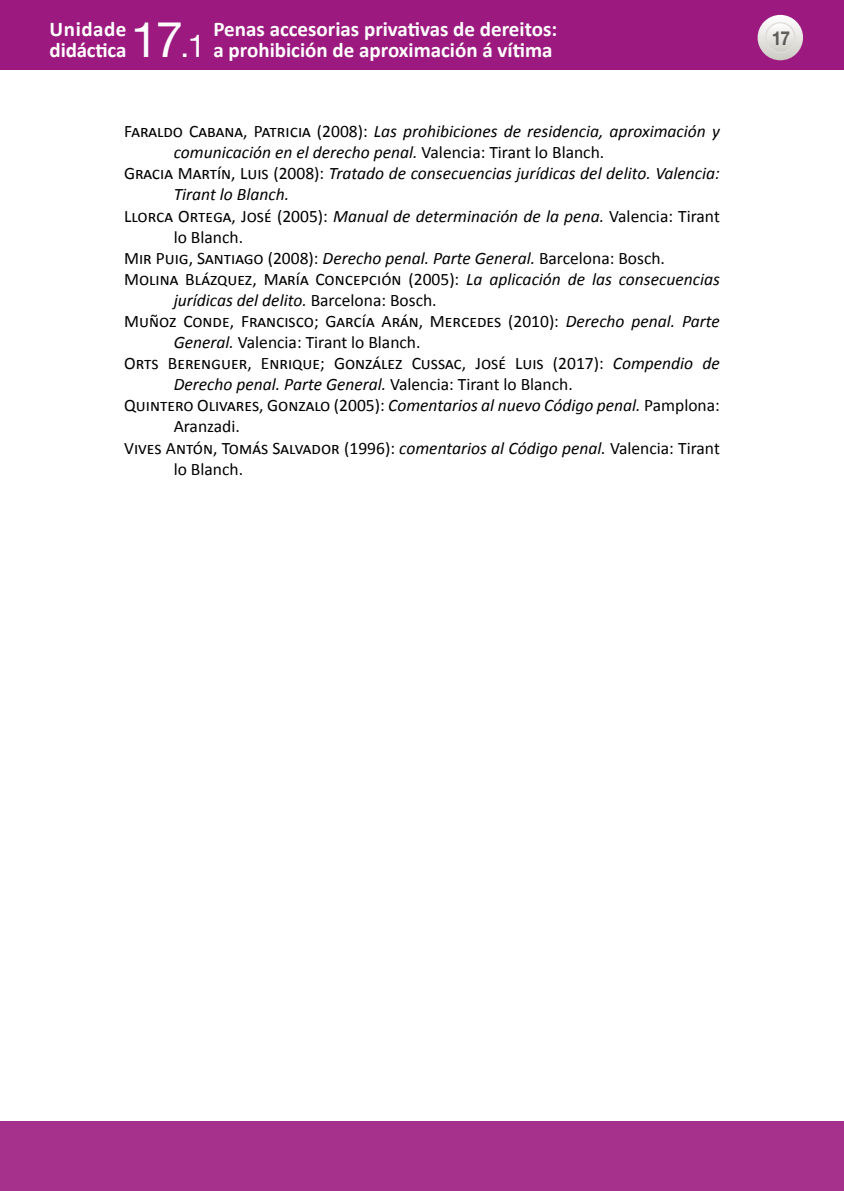
<style>
.page{position:relative;width:844px;height:1191px;background:#fff}
.page>*{position:absolute;margin:0;border:0;box-sizing:border-box;transform-origin:0 0}
.t1{font:49px "Helvetica Neue";color:#fff}
.t2{font:700 21px/21px "Calibri";color:#fff}
.t3{font:700 19.25px "Helvetica Neue";color:#000;scale:.9 1}
.BiblioGraFia{font:17.5px/21px "Calibri";color:#000}
.BiblioGraFia-2{font:italic 17.5px/21px "Calibri";color:#000}
.s1{font-size:31.5px}
.s2{font-style:normal}
.s3{font-style:italic}
</style>
<div class="page">
<div style="left:0;top:0;width:843px;height:69px;background:#9c1a7f"></div>
<svg style="left:757px;top:15px;width:45px;height:45px"></svg>
<svg style="left:765px;top:23px;width:29px;height:29px"></svg>
<div style="left:764px;top:22px;width:31px;height:31px;border:1px solid #dfdeda;border-radius:50%"></div>
<div style="left:0;top:1121px;width:843px;height:70px;background:#a6318c"></div>
<p class="t2" style="left:50px;top:19px;width:78px">Unidade didáctica</p>
<h1 class="t1" style="left:131px;top:5px;width:76px">17<span class="s1">.1</span></h1>
<p class="t2" style="left:213px;top:19px;width:345px">Penas accesorias privativas de dereitos: a prohibición de aproximación á vítima</p>
<p class="t3" style="left:770px;top:26px;width:23px">17</p>
<p class="BiblioGraFia-2" style="left:174px;top:120px;width:547px;text-indent:-50px"><span class="s2">Faraldo Cabana, Patricia (2008):</span> Las prohibiciones de residencia, aproximación y comunicación en el derecho penal. <span class="s2">Valencia: Tirant lo Blanch.</span></p>
<p class="BiblioGraFia-2" style="left:174px;top:162px;width:547px;text-indent:-50px"><span class="s2">Gracia Martín, Luis (2008):</span> Tratado de consecuencias jurídicas del delito. Valencia:<br>Tirant lo Blanch.</p>
<p class="BiblioGraFia" style="left:174px;top:205px;width:547px;text-indent:-50px">Llorca Ortega, José (2005): <span class="s3">Manual de determinación de la pena.</span> Valencia: Tirant lo Blanch.</p>
<p class="BiblioGraFia" style="left:124px;top:247px;width:542px">Mir Puig, Santiago (2008): <span class="s3">Derecho penal. Parte General.</span> Barcelona: Bosch.</p>
<p class="BiblioGraFia" style="left:174px;top:268px;width:547px;text-indent:-50px">Molina Blázquez, María Concepción (2005): <span class="s3">La aplicación de las consecuencias jurídicas del delito.</span> Barcelona: Bosch.</p>
<p class="BiblioGraFia" style="left:174px;top:311px;width:547px;text-indent:-50px">Muñoz Conde, Francisco; García Arán, Mercedes (2010): <span class="s3">Derecho penal. Parte<br>General.</span> Valencia: Tirant lo Blanch.</p>
<p class="BiblioGraFia" style="left:174px;top:353px;width:547px;text-indent:-50px">Orts Berenguer, Enrique; González Cussac, José Luis (2017): <span class="s3">Compendio de<br>Derecho penal. Parte General.</span> Valencia: Tirant lo Blanch.</p>
<p class="BiblioGraFia" style="left:174px;top:395px;width:547px;text-indent:-50px">Quintero Olivares, Gonzalo (2005): <span class="s3">Comentarios al nuevo Código penal.</span> Pamplona:<br>Aranzadi.</p>
<p class="BiblioGraFia" style="left:174px;top:437px;width:547px;text-indent:-50px">Vives Antón, Tomás Salvador (1996): <span class="s3">comentarios al Código penal.</span> Valencia: Tirant lo Blanch.</p>
</div>
